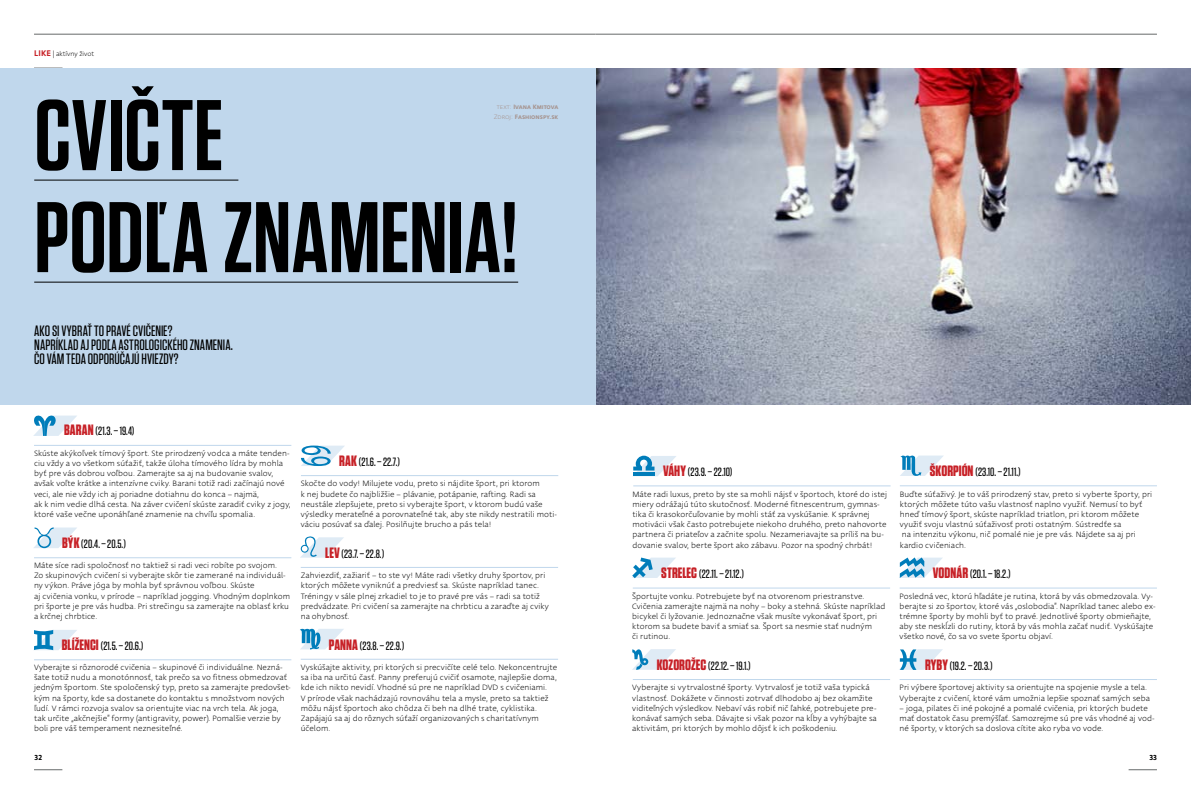
<style>
.page{position:relative;width:1191px;height:794px;background:#fff}
.page>*{position:absolute;margin:0;border:0;box-sizing:border-box;transform-origin:0 0}
.t1{font:600 100px/102px "Tungsten";color:#000}
.t2{font:500 15px/14px "Tungsten";color:#000}
.t3{font:700 15px "Tungsten";color:#c72127}
.t4{font:500 12px "Tungsten";letter-spacing:.005em;color:#000}
.t5{font:500 9px "Deva Ideal";color:#c72127}
.t6{font:300 8.5px/10.2px "Deva Ideal";letter-spacing:.01em;color:#000}
.t7{font:500 8px "Deva Ideal";color:#000}
.t8{font:500 7px/10.2px "Deva Ideal";color:#a6938e;text-align:center}
.t9{font:300 7px "Deva Ideal";color:#000}
.s1{font-weight:300}
.s2{font-weight:700;font-size:15px;color:#c72127}
</style>
<div class="page">
<img style="left:595px;top:68px;width:596px;height:337px">
<div style="left:0;top:68px;width:595px;height:337px;background:#c0d7ec"></div>
<hr style="left:34px;top:180px;width:204px;height:1px;background:#000">
<hr style="left:34px;top:282px;width:484px;height:1px;background:#000">
<svg style="left:33px;top:415px;width:44px;height:21px"></svg>
<svg style="left:301px;top:445px;width:43px;height:21px"></svg>
<svg style="left:34px;top:527px;width:43px;height:21px"></svg>
<svg style="left:34px;top:630px;width:43px;height:20px"></svg>
<hr style="left:34px;top:445px;width:257px;height:1px;background:#c0d7ec">
<hr style="left:301px;top:567px;width:257px;height:1px;background:#c0d7ec">
<hr style="left:633px;top:587px;width:257px;height:1px;background:#c0d7ec">
<hr style="left:899px;top:587px;width:258px;height:1px;background:#c0d7ec">
<hr style="left:34px;top:557px;width:257px;height:1px;background:#c0d7ec">
<hr style="left:301px;top:659px;width:257px;height:1px;background:#c0d7ec">
<hr style="left:633px;top:679px;width:257px;height:1px;background:#c0d7ec">
<hr style="left:899px;top:679px;width:258px;height:1px;background:#c0d7ec">
<hr style="left:34px;top:659px;width:257px;height:1px;background:#c0d7ec">
<hr style="left:633px;top:485px;width:257px;height:1px;background:#c0d7ec">
<hr style="left:301px;top:475px;width:257px;height:1px;background:#c0d7ec">
<hr style="left:900px;top:485px;width:257px;height:1px;background:#c0d7ec">
<svg style="left:300px;top:536px;width:44px;height:22px"></svg>
<svg style="left:300px;top:628px;width:44px;height:21px"></svg>
<svg style="left:633px;top:456px;width:43px;height:20px"></svg>
<svg style="left:900px;top:455px;width:44px;height:21px"></svg>
<svg style="left:632px;top:557px;width:44px;height:21px"></svg>
<svg style="left:632px;top:649px;width:44px;height:21px"></svg>
<svg style="left:899px;top:557px;width:44px;height:21px"></svg>
<svg style="left:899px;top:649px;width:44px;height:21px"></svg>
<svg style="left:1128px;top:769px;width:29px;height:1px"></svg>
<hr style="left:595px;top:34px;width:562px;height:1px;background:#676a6a">
<svg style="left:34px;top:769px;width:28px;height:1px"></svg>
<hr style="left:34px;top:34px;width:561px;height:1px;background:#676a6a">
<p class="t5" style="left:34px;top:47px;width:5px">like</p>
<p class="t9" style="left:53px;top:49px;width:43px">| aktívny život</p>
<h1 class="t1" style="left:34px;top:86px;width:485px">CVIČTE<br>PODĽA ZNAMENIA!</h1>
<p class="t8" style="left:494px;top:102px;width:66px"><span class="s1">text:</span> Ivana Kmitova<br><span class="s1">Zdroj:</span> Fashionspy.sk</p>
<h2 class="t2" style="left:34px;top:324px;width:200px">AKO SI VYBRAŤ TO PRAVÉ CVIČENIE?<br>NAPRÍKLAD AJ PODĽA ASTROLOGICKÉHO ZNAMENIA.<br>ČO VÁM TEDA ODPORÚČAJÚ HVIEZDY?</h2>
<h2 class="t3" style="left:64px;top:422px;width:7px">BARAN</h2>
<h3 class="t4" style="left:96px;top:425px;width:40px">(21.3. – 19.4)</h3>
<p class="t6" style="left:34px;top:448px;width:258px">Skúste akýkoľvek tímový šport. Ste prirodzený vodca a máte tenden&shy;ciu vždy a vo všetkom súťažiť, takže úloha tímového lídra by mohla byť pre vás dobrou voľbou. Zamerajte sa aj na budovanie svalov, avšak voľte krátke a intenzívne cviky. Barani totiž radi začínajú nové veci, ale nie vždy ich aj poriadne dotiahnu do konca – najmä,<br>ak k nim vedie dlhá cesta. Na záver cvičení skúste zaradiť cviky z jogy, ktoré vaše večne uponáhľané znamenie na chvíľu spomalia.</p>
<h3 class="t4" style="left:62px;top:537px;width:65px"><span class="s2">BÝK</span> (20.4. – 20.5.)</h3>
<p class="t6" style="left:34px;top:560px;width:258px">Máte síce radi spoločnosť no taktiež si radi veci robíte po svojom.<br>Zo skupinových cvičení si vyberajte skôr tie zamerané na individuál&shy;ny výkon. Práve jóga by mohla byť správnou voľbou. Skúste<br>aj cvičenia vonku, v prírode – napríklad jogging. Vhodným doplnkom pri športe je pre vás hudba. Pri strečingu sa zamerajte na oblasť krku a krčnej chrbtice.</p>
<h2 class="t3" style="left:62px;top:636px;width:6px">BLÍŽENCI</h2>
<h3 class="t4" style="left:101px;top:639px;width:44px">(21.5. – 20.6.)</h3>
<p class="t6" style="left:34px;top:662px;width:258px">Vyberajte si rôznorodé cvičenia – skupinové či individuálne. Nezná&shy;šate totiž nudu a monotónnosť, tak prečo sa vo fitness obmedzovať jedným športom. Ste spoločenský typ, preto sa zamerajte predovšet&shy;kým na športy, kde sa dostanete do kontaktu s množstvom nových ľudí. V rámci rozvoja svalov sa orientujte viac na vrch tela. Ak joga, tak určite „akčnejšie“ formy (antigravity, power). Pomalšie verzie by boli pre váš temperament neznesiteľné.</p>
<h3 class="t4" style="left:339px;top:455px;width:62px"><span class="s2">RAK</span> (21.6. – 22.7.)</h3>
<p class="t6" style="left:301px;top:479px;width:258px">Skočte do vody! Milujete vodu, preto si nájdite šport, pri ktorom<br>k nej budete čo najbližšie – plávanie, potápanie, rafting. Radi sa neustále zlepšujete, preto si vyberajte šport, v ktorom budú vaše výsledky merateľné a porovnateľné tak, aby ste nikdy nestratili moti&shy;váciu posúvať sa ďalej. Posilňujte brucho a pás tela!</p>
<h3 class="t4" style="left:325px;top:547px;width:60px"><span class="s2">LEV</span> (23.7. – 22.8.)</h3>
<p class="t6" style="left:301px;top:570px;width:250px">Zahviezdiť, zažiariť – to ste vy! Máte radi všetky druhy športov, pri ktorých môžete vyniknúť a predviesť sa. Skúste napríklad tanec.<br>Tréningy v sále plnej zrkadiel to je to pravé pre vás – radi sa totiž predvádzate. Pri cvičení sa zamerajte na chrbticu a zaraďte aj cviky na ohybnosť.</p>
<h2 class="t3" style="left:329px;top:636px;width:13px">PANNA</h2>
<h3 class="t4" style="left:360px;top:639px;width:46px">(23.8. – 22.9.)</h3>
<p class="t6" style="left:301px;top:662px;width:258px">Vyskúšajte aktivity, pri ktorých si precvičíte celé telo. Nekoncentrujte sa iba na určitú časť. Panny preferujú cvičiť osamote, najlepšie doma, kde ich nikto nevidí. Vhodné sú pre ne napríklad DVD s cvičeniami.<br>V prírode však nachádzajú rovnováhu tela a mysle, preto sa taktiež môžu nájsť športoch ako chôdza či beh na dlhé trate, cyklistika.<br>Zapájajú sa aj do rôznych súťaží organizovaných s charitatívnym účelom.</p>
<h2 class="t3" style="left:663px;top:463px;width:7px">VÁHY</h2>
<h3 class="t4" style="left:688px;top:466px;width:46px">(23.9. – 22.10)</h3>
<p class="t6" style="left:632px;top:489px;width:256px">Máte radi luxus, preto by ste sa mohli nájsť v športoch, ktoré do istej miery odrážajú túto skutočnosť. Moderné fitnescentrum, gymnas&shy;tika či krasokorčuľovanie by mohli stáť za vyskúšanie. K správnej motivácii však často potrebujete niekoho druhého, preto nahovorte partnera či priateľov a začnite spolu. Nezameriavajte sa príliš na bu&shy;dovanie svalov, berte šport ako zábavu. Pozor na spodný chrbát!</p>
<h2 class="t3" style="left:661px;top:565px;width:7px">STRELEC</h2>
<h3 class="t4" style="left:699px;top:568px;width:46px">(22.11. – 21.12.)</h3>
<p class="t6" style="left:632px;top:591px;width:255px">Športujte vonku. Potrebujete byť na otvorenom priestranstve.<br>Cvičenia zamerajte najmä na nohy – boky a stehná. Skúste napríklad bicykel či lyžovanie. Jednoznačne však musíte vykonávať šport, pri ktorom sa budete baviť a smiať sa. Šport sa nesmie stať nudným<br>či rutinou.</p>
<h2 class="t3" style="left:657px;top:657px;width:7px">KOZOROŽEC</h2>
<h3 class="t4" style="left:708px;top:659px;width:44px">(22.12. – 19.1.)</h3>
<p class="t6" style="left:632px;top:683px;width:246px">Vyberajte si vytrvalostné športy. Vytrvalosť je totiž vaša typická vlastnosť. Dokážete v činnosti zotrvať dlhodobo aj bez okamžite viditeľných výsledkov. Nebaví vás robiť nič ľahké, potrebujete pre&shy;konávať samých seba. Dávajte si však pozor na kĺby a vyhýbajte sa aktivitám, pri ktorých by mohlo dôjsť k ich poškodeniu.</p>
<h3 class="t4" style="left:930px;top:466px;width:92px"><span class="s2">ŠKORPIÓN</span> (23.10. – 21.11.)</h3>
<p class="t6" style="left:900px;top:489px;width:254px">Buďte súťaživý. Je to váš prirodzený stav, preto si vyberte športy, pri ktorých môžete túto vašu vlastnosť naplno využiť. Nemusí to byť hneď tímový šport, skúste napríklad triatlon, pri ktorom môžete využiť svoju vlastnú súťaživosť proti ostatným. Sústredťe sa<br>na intenzitu výkonu, nič pomalé nie je pre vás. Nájdete sa aj pri kardio cvičeniach.</p>
<h3 class="t4" style="left:933px;top:568px;width:79px"><span class="s2">VODNÁR</span> (20.1. – 18.2.)</h3>
<p class="t6" style="left:899px;top:591px;width:257px">Posledná vec, ktorú hľadáte je rutina, ktorá by vás obmedzovala. Vy&shy;berajte si zo športov, ktoré vás „oslobodia“. Napríklad tanec alebo ex&shy;trémne športy by mohli byť to pravé. Jednotlivé športy obmieňajte, aby ste neskĺzli do rutiny, ktorá by vás mohla začať nudiť. Vyskúšajte všetko nové, čo sa vo svete športu objaví.</p>
<h2 class="t3" style="left:925px;top:657px;width:7px">RYBY</h2>
<h3 class="t4" style="left:950px;top:659px;width:44px">(19.2. – 20.3.)</h3>
<p class="t6" style="left:899px;top:683px;width:252px">Pri výbere športovej aktivity sa orientujte na spojenie mysle a tela.<br>Vyberajte z cvičení, ktoré vám umožnia lepšie spoznať samých seba</p>
<p class="t6" style="left:899px;top:703px;width:256px">– joga, pilates či iné pokojné a pomalé cvičenia, pri ktorých budete mať dostatok času premýšľať. Samozrejme sú pre vás vhodné aj vod&shy;né športy, v ktorých sa doslova cítite ako ryba vo vode.</p>
<p class="t7" style="left:34px;top:752px;width:10px">32</p>
<p class="t7" style="left:1149px;top:752px;width:9px">33</p>
</div>
